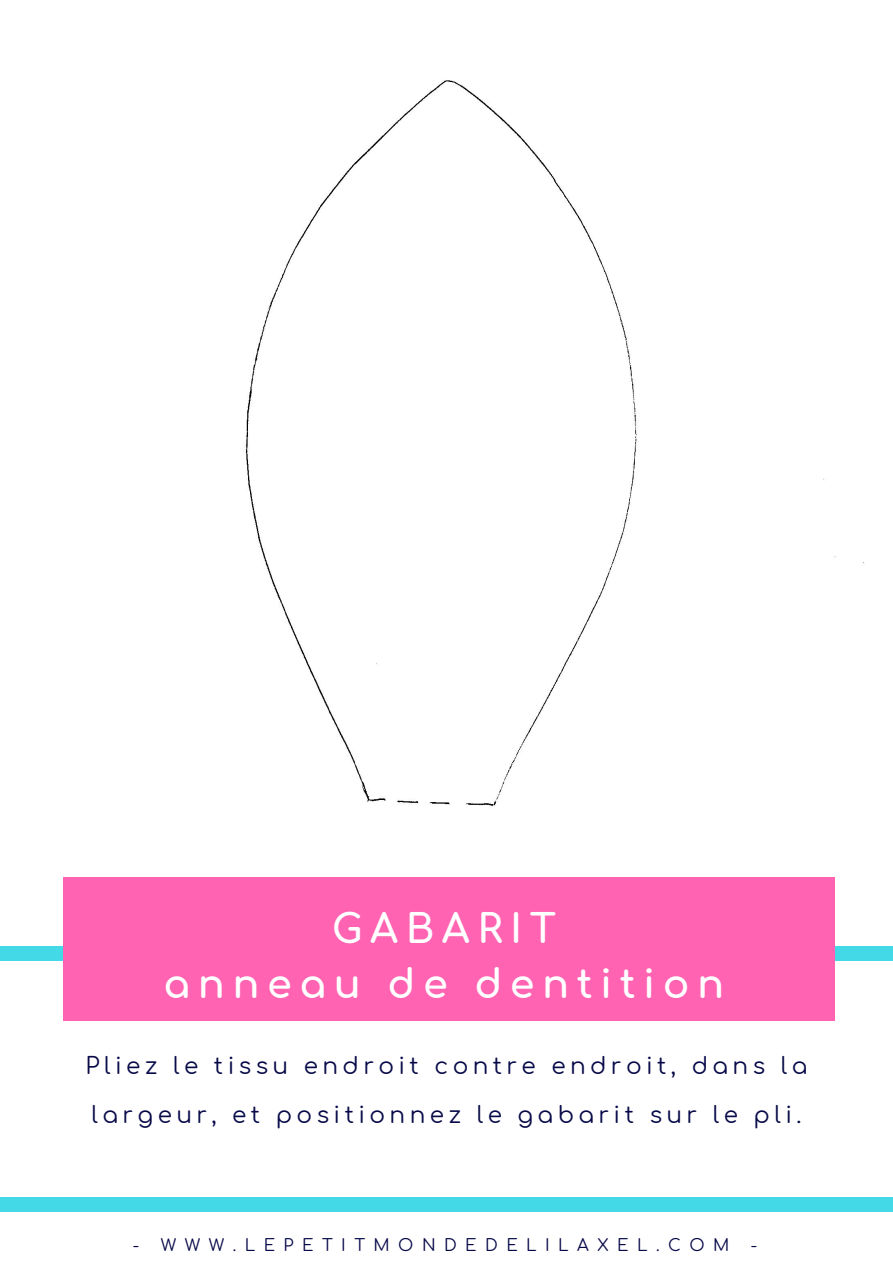
<style>
.page{position:relative;width:893px;height:1263px;background:#fff}
.page>*{position:absolute;margin:0;border:0;box-sizing:border-box;transform-origin:0 0}
.t1{font:700 39.75px/55.2px "Comfortaa";letter-spacing:.19em;color:#fff;text-align:center}
.t2{font:23.25px/48.4px "Comfortaa";letter-spacing:.19em;color:#070948}
.t3{font:16.5px "Comfortaa";letter-spacing:.51em;color:#070948}
</style>
<div class="page">
<img style="left:0;top:80px;width:893px;height:925px">
<div style="left:0;top:1197px;width:893px;height:14px;background:#44d9e6"></div>
<div style="left:0;top:946px;width:893px;height:14px;background:#44d9e6"></div>
<div style="left:63px;top:877px;width:771px;height:143px;background:#ff63b1"></div>
<h1 class="t1" style="left:163px;top:902px;width:562px">GABARIT<br>anneau de dentition</h1>
<p class="t2" style="left:86px;top:1042px;width:723px">Pliez le tissu endroit contre endroit, dans la largeur, et positionnez le gabarit sur le pli.</p>
<p class="t3" style="left:133px;top:1236px;width:598px">- WWW.LEPETITMONDEDELILAXEL.COM</p>
<p class="t3" style="left:751px;top:1236px;width:8px">-</p>
</div>
